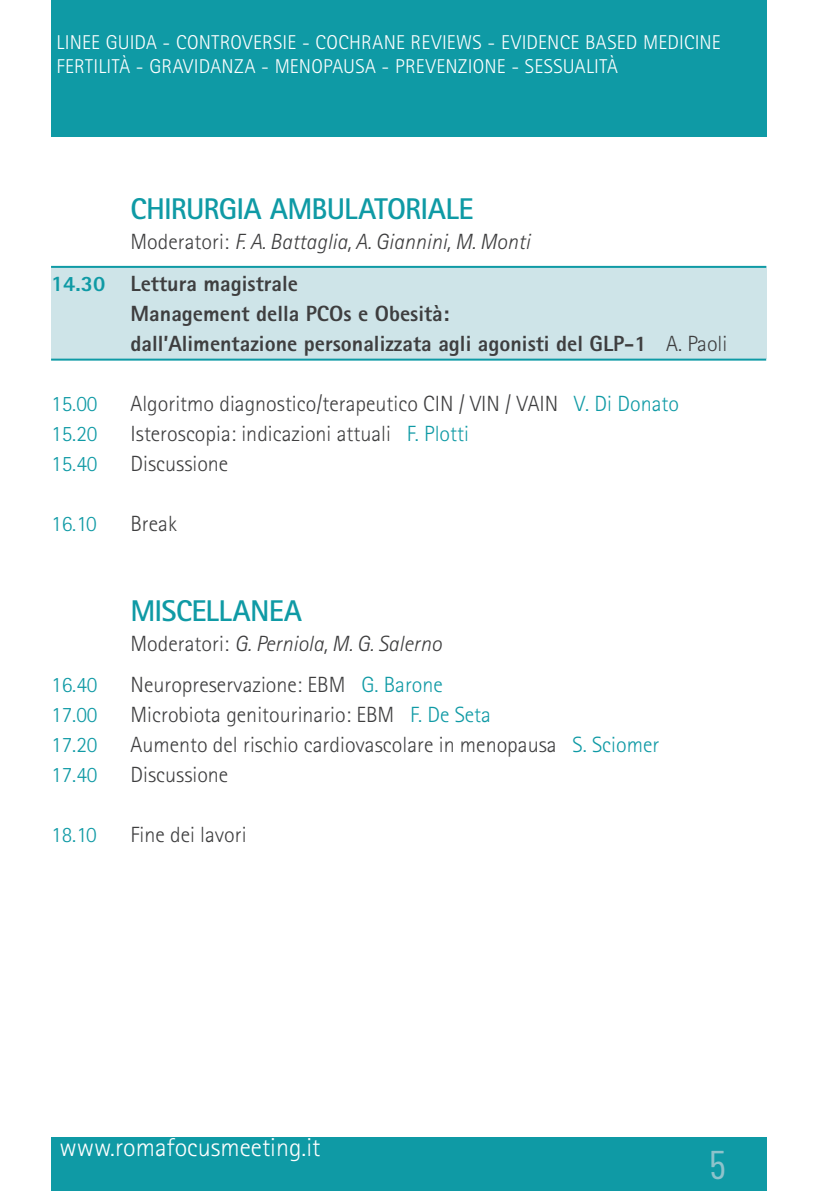
<style>
.page{position:relative;width:840px;height:1191px;background:#fff}
.page>*{position:absolute;margin:0;border:0;box-sizing:border-box;transform-origin:0 0}
.t1{font:40px "Barlow Condensed";color:#8ec3cb}
.t2{font:700 30px "Rotis Sans Serif Std";letter-spacing:-.025em;color:#0f9aa5}
.t3{font:300 26px "Rotis Sans Serif Std";color:#fff}
.t4{font:300 22px "Rotis Sans Serif Std";color:#3e3e3f}
.t5{font:italic 300 22px/41.4px "Rotis Sans Serif Std";color:#3e3e3f}
.t6{font:800 22px/30px "Rotis Sans Serif Std";color:#3e3e3f}
.t7{font:300 22px "Rotis Sans Serif Std";color:#0f9aa5}
.t8{font:300 20px/24px "Rotis Sans Serif Std";letter-spacing:.01em;color:#fff}
.s1{font-style:normal}
.s2{font-weight:800;font-style:normal;color:#0f9aa5}
.s3{font-weight:800;font-style:normal}
.s4{font-weight:300}
.s5{color:#0f9aa5}
</style>
<div class="page">
<div style="left:51px;top:266px;width:714px;height:93px;background:#cee4e8"></div>
<div style="left:51px;top:1137px;width:714px;height:54px;background:#0f9aa5"></div>
<hr style="left:51px;top:266px;width:714px;height:2px;background:#0f9aa5">
<hr style="left:51px;top:358px;width:714px;height:2px;background:#0f9aa5">
<div style="left:51px;top:0;width:714px;height:136px;background:#0f9aa5"></div>
<p class="t8" style="left:57px;top:31px;width:665px">LINEE GUIDA - CONTROVERSIE - COCHRANE REVIEWS - EVIDENCE BASED MEDICINE<br>FERTILITÀ - GRAVIDANZA - MENOPAUSA - PREVENZIONE - SESSUALITÀ</p>
<h2 class="t2" style="left:130px;top:190px;width:344px">CHIRURGIA AMBULATORIALE</h2>
<p class="t5" style="left:51px;top:221px;width:480px;text-indent:79px"><span class="s1">Moderatori:</span> F. A. Battaglia, A. Giannini, M. Monti<br><span class="s2">14.30</span> <span class="s3">Lettura magistrale</span></p>
<p class="t6" style="left:130px;top:298px;width:598px">Management della PCOs e Obesità:<br>dall’Alimentazione personalizzata agli agonisti del GLP-1 <span class="s4">A. Paoli</span></p>
<p class="t7" style="left:51px;top:390px;width:48px">15.00</p>
<p class="t4" style="left:130px;top:390px;width:549px">Algoritmo diagnostico/terapeutico CIN / VIN / VAIN <span class="s5">V. Di Donato</span></p>
<p class="t7" style="left:51px;top:420px;width:48px">15.20</p>
<p class="t4" style="left:130px;top:420px;width:340px">Isteroscopia: indicazioni attuali <span class="s5">F. Plotti</span></p>
<p class="t7" style="left:51px;top:450px;width:48px">15.40</p>
<p class="t4" style="left:130px;top:450px;width:99px">Discussione</p>
<p class="t7" style="left:51px;top:510px;width:47px">16.10</p>
<p class="t4" style="left:130px;top:510px;width:48px">Break</p>
<h2 class="t2" style="left:130px;top:591px;width:173px">MISCELLANEA</h2>
<p class="t5" style="left:130px;top:623px;width:312px"><span class="s1">Moderatori:</span> G. Perniola, M. G. Salerno</p>
<p class="t7" style="left:51px;top:672px;width:48px">16.40</p>
<p class="t4" style="left:130px;top:672px;width:314px">Neuropreservazione: EBM <span class="s5">G. Barone</span></p>
<p class="t7" style="left:51px;top:702px;width:48px">17.00</p>
<p class="t4" style="left:130px;top:702px;width:362px">Microbiota genitourinario: EBM <span class="s5">F. De Seta</span></p>
<p class="t7" style="left:51px;top:732px;width:48px">17.20</p>
<p class="t4" style="left:130px;top:732px;width:530px">Aumento del rischio cardiovascolare in menopausa <span class="s5">S. Sciomer</span></p>
<p class="t7" style="left:51px;top:762px;width:48px">17.40</p>
<p class="t4" style="left:130px;top:762px;width:99px">Discussione</p>
<p class="t7" style="left:51px;top:822px;width:47px">18.10</p>
<p class="t4" style="left:130px;top:822px;width:118px">Fine dei lavori</p>
<p class="t3" style="left:60px;top:1132px;width:262px">www.romafocusmeeting.it</p>
<h1 class="t1" style="left:709px;top:1139px;width:18px">5</h1>
</div>
